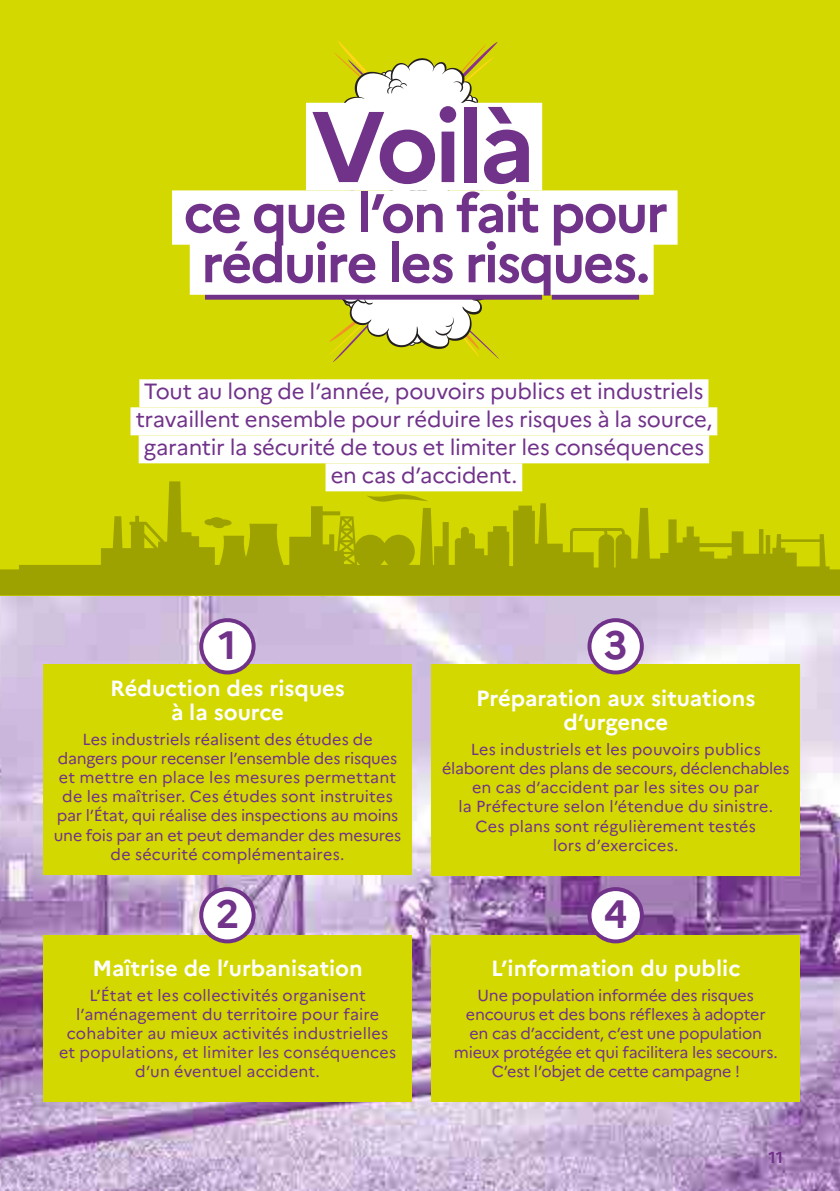
<style>
.page{position:relative;width:840px;height:1191px;background:#fff}
.page>*{position:absolute;margin:0;border:0;box-sizing:border-box;transform-origin:0 0}
.t1{font:700 100.2px "Marianne";letter-spacing:-.055em;color:#71328a}
.t2{font:700 54.2px/50px "Marianne";letter-spacing:-.04em;color:#71328a;text-align:center}
.t3{font:700 39.6px "Marianne";color:#71328a}
.t4{font:22px/28px "Marianne";letter-spacing:-.015em;color:#71328a;text-align:center}
.t5{font:700 22px/24px "Marianne";color:#fff;text-align:center}
.t6{font:16px/19.2px "Marianne";letter-spacing:.005em;color:#71328a;text-align:center}
.t7{font:16px/19.2px "Marianne";letter-spacing:-.015em;color:#71328a;text-align:center}
.t8{font:700 16px "Marianne";color:#71328a}
</style>
<div class="page">
<img style="left:0;top:595px;width:839px;height:596px">
<div style="left:0;top:0;width:839px;height:595px;background:#d3d800"></div>
<svg style="left:0;top:481px;width:839px;height:114px"></svg>
<div style="left:43px;top:664px;width:369px;height:211px;background:#d3d800"></div>
<div style="left:43px;top:935px;width:369px;height:166px;background:#d3d800"></div>
<div style="left:431px;top:935px;width:368px;height:166px;background:#d3d800"></div>
<div style="left:431px;top:664px;width:368px;height:211px;background:#d3d800"></div>
<svg style="left:328px;top:41px;width:171px;height:321px"></svg>
<div style="left:205px;top:293px;width:337px;height:7px;background:#71328a"></div>
<div style="left:551px;top:293px;width:87px;height:7px;background:#71328a"></div>
<div style="left:306px;top:103px;width:236px;height:87px;background:#fff"></div>
<div style="left:172px;top:190px;width:505px;height:55px;background:#fff"></div>
<div style="left:190px;top:240px;width:463px;height:55px;background:#fff"></div>
<div style="left:139px;top:379px;width:569px;height:28px;background:#fff"></div>
<div style="left:130px;top:407px;width:587px;height:28px;background:#fff"></div>
<div style="left:139px;top:435px;width:569px;height:28px;background:#fff"></div>
<div style="left:325px;top:463px;width:197px;height:28px;background:#fff"></div>
<div style="left:201px;top:620px;width:52px;height:52px;background:#fff;border-radius:50%"></div>
<div style="left:199px;top:618px;width:56px;height:56px;border:4px solid #71328a;border-radius:50%"></div>
<div style="left:201px;top:889px;width:52px;height:52px;background:#fff;border-radius:50%"></div>
<div style="left:199px;top:887px;width:56px;height:56px;border:4px solid #71328a;border-radius:50%"></div>
<div style="left:589px;top:889px;width:52px;height:52px;background:#fff;border-radius:50%"></div>
<div style="left:587px;top:887px;width:56px;height:56px;border:4px solid #71328a;border-radius:50%"></div>
<div style="left:589px;top:620px;width:52px;height:52px;background:#fff;border-radius:50%"></div>
<div style="left:587px;top:618px;width:56px;height:56px;border:4px solid #71328a;border-radius:50%"></div>
<p class="t1" style="left:311px;top:85px;width:224px">Voilà</p>
<p class="t2" style="left:183px;top:188px;width:486px">ce que l’on fait pour réduire les risques.</p>
<p class="t4" style="left:136px;top:377px;width:578px">Tout au long de l’année, pouvoirs publics et industriels travaillent ensemble pour réduire les risques à la source, garantir la sécurité de tous et limiter les conséquences en cas d’accident.</p>
<p class="t3" style="left:218px;top:621px;width:20px">1</p>
<p class="t5" style="left:110px;top:676px;width:236px">Réduction des risques à la source</p>
<p class="t6" style="left:54px;top:729px;width:349px">Les industriels réalisent des études de dangers pour recenser l’ensemble des risques et mettre en place les mesures permettant de les maîtriser. Ces études sont instruites par l’État, qui réalise des inspections au moins une fois par an et peut demander des mesures de sécurité complémentaires.</p>
<p class="t3" style="left:603px;top:621px;width:25px">3</p>
<p class="t5" style="left:476px;top:686px;width:280px">Préparation aux situations d’urgence</p>
<p class="t6" style="left:442px;top:739px;width:349px">Les industriels et les pouvoirs publics élaborent des plans de secours, déclenchables en cas d’accident par les sites ou par<br>la Préfecture selon l’étendue du sinistre.<br>Ces plans sont régulièrement testés<br>lors d’exercices.</p>
<p class="t3" style="left:215px;top:890px;width:25px">2</p>
<p class="t3" style="left:603px;top:890px;width:25px">4</p>
<p class="t5" style="left:92px;top:956px;width:271px">Maîtrise de l’urbanisation</p>
<p class="t6" style="left:59px;top:985px;width:338px">L’État et les collectivités organisent l’aménagement du territoire pour faire cohabiter au mieux activités industrielles et populations, et limiter les conséquences d’un éventuel accident.</p>
<p class="t5" style="left:491px;top:956px;width:251px">L’information du public</p>
<p class="t7" style="left:453px;top:985px;width:325px">Une population informée des risques encourus et des bons réflexes à adopter<br>en cas d’accident, c’est une population mieux protégée et qui facilitera les secours.<br>C’est l’objet de cette campagne !</p>
<p class="t8" style="left:768px;top:1147px;width:16px">11</p>
</div>
